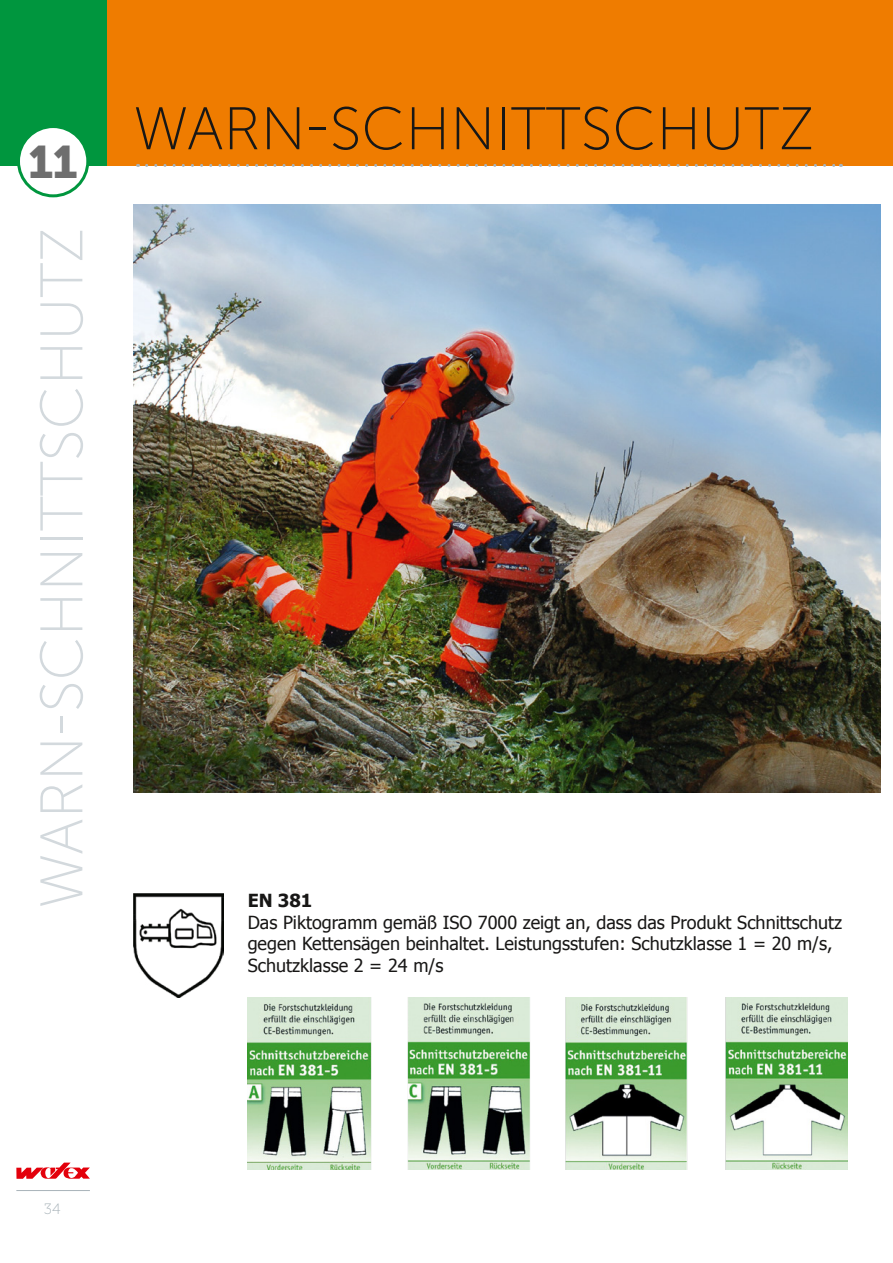
<style>
.page{position:relative;width:893px;height:1263px;background:#fff}
.page>*{position:absolute;margin:0;border:0;box-sizing:border-box;transform-origin:0 0}
.Kapitel_Überschrift{font:60px "Museo Sans 100";color:#181716}
.Kapitel_Hochkant{font:60px "Museo Sans 100";color:#d3d9dd}
.Kapitel_Zahl{font:45.45px "Museo Slab 900";color:#6e6e6e}
.Pa0{font:18px/21.6px "Tahoma";color:#181716}
.Pa0-2{font:700 18px "Tahoma";color:#181716}
.t1{font:15px "Museo Slab 100";color:#a8b3b9}
</style>
<div class="page">
<hr style="left:16px;top:1190px;width:74px;height:1px;background:#a8b3b9">
<svg style="left:16px;top:1162px;width:74px;height:17px"></svg>
<div style="left:106px;top:0;width:787px;height:165px;background:#ef7c00"></div>
<svg style="left:147px;top:164px;width:694px;height:3px"></svg>
<img style="left:133px;top:204px;width:747px;height:589px">
<img style="left:133px;top:893px;width:91px;height:104px">
<img style="left:248px;top:998px;width:599px;height:171px">
<div style="left:0;top:0;width:106px;height:166px;background:#00963e"></div>
<div style="left:18px;top:127px;width:70px;height:69px;background:#fff;border-radius:50%"></div>
<div style="left:17px;top:125px;width:72px;height:72px;border:3px solid #00963e;border-radius:50%"></div>
<p class="Kapitel_Zahl" style="left:28px;top:136px;width:51px">11</p>
<p class="Kapitel_Hochkant" style="left:30px;top:908px;width:683px;rotate:-90deg">WARN-SCHNITTSCHUTZ</p>
<p class="Kapitel_Überschrift" style="left:133px;top:97px;width:683px">WARN-SCHNITTSCHUTZ</p>
<p class="Pa0-2" style="left:248px;top:888px;width:66px">EN 381</p>
<p class="Pa0" style="left:248px;top:911px;width:596px">Das Piktogramm gemäß ISO 7000 zeigt an, dass das Produkt Schnittschutz gegen Kettensägen beinhaltet. Leistungsstufen: Schutzklasse 1 = 20 m/s,<br>Schutzklasse 2 = 24 m/s</p>
<p class="t1" style="left:44px;top:1200px;width:18px">34</p>
</div>
